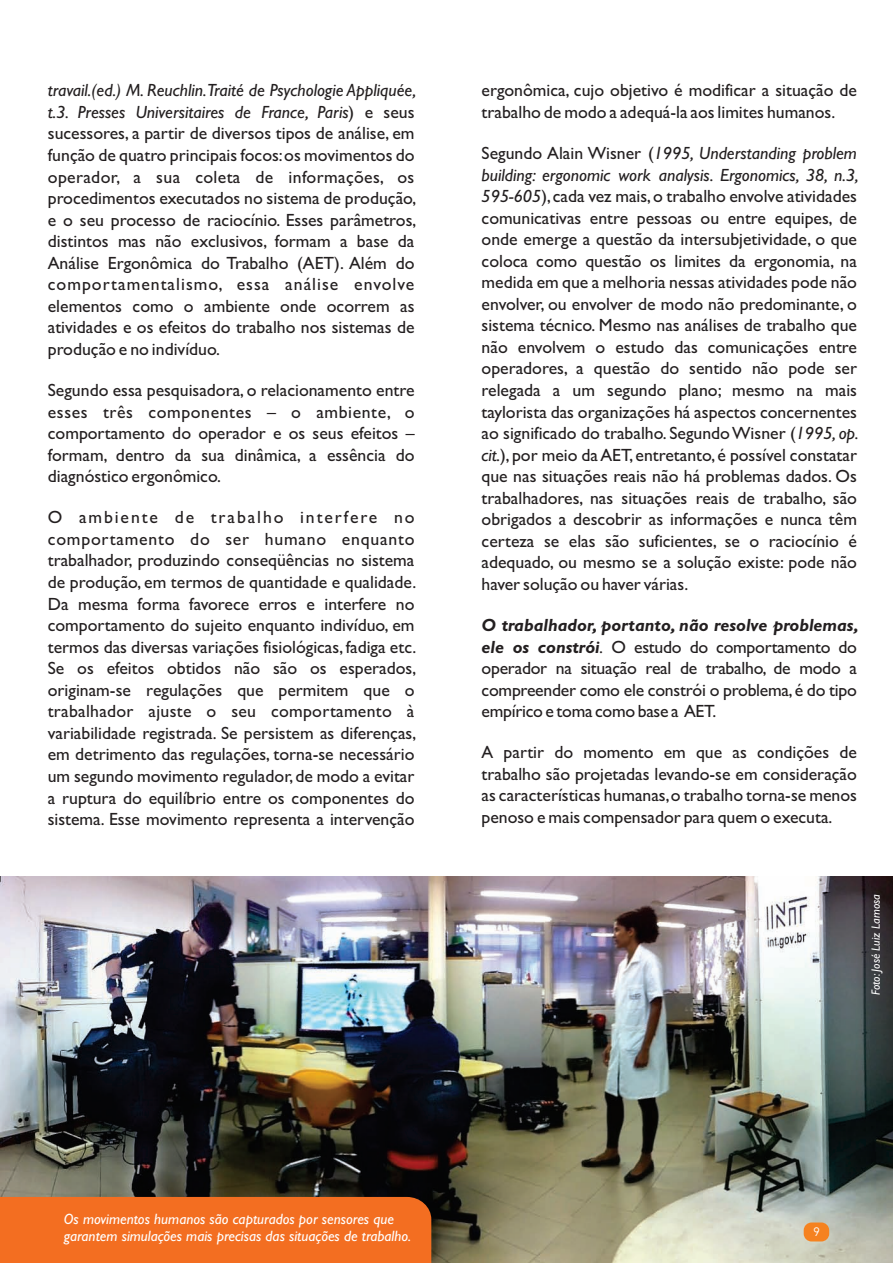
<style>
.page{position:relative;width:893px;height:1263px;background:#fff}
.page>*{position:absolute;margin:0;border:0;box-sizing:border-box;transform-origin:0 0}
.t1{font:17.7px/21.6px "Gill Sans";color:#231f20;text-align:justify}
.t2{font:italic 15px/17.4px "Gill Sans";color:#fff}
.t3{font:italic 12px "Gill Sans";color:#fff}
.t4{font:12px "Tuffy";color:#fff}
.s1{font-style:italic}
.s2{font-weight:700;font-style:italic}
</style>
<div class="page">
<img style="left:0;top:876px;width:893px;height:387px">
<div style="left:0;top:1197px;width:431px;height:66px;background:#f36e21"></div>
<div style="left:804px;top:1222px;width:25px;height:19px;background:#f58220;border-radius:8px"></div>
<p class="t1" style="left:48px;top:81px;width:370px"><span class="s1">travail.(ed.) M. Reuchlin.Traité de Psychologie Appliquée, t.3. Presses Universitaires de France, Paris</span>) e seus sucessores, a partir de diversos tipos de análise, em função de quatro principais focos: os movimentos do operador, a sua coleta de informações, os procedimentos executados no sistema de produção, e o seu processo de raciocínio. Esses parâmetros, distintos mas não exclusivos, formam a base da Análise Ergonômica do Trabalho (AET). Além do comportamentalismo, essa análise envolve elementos como o ambiente onde ocorrem as atividades e os efeitos do trabalho nos sistemas de produção e no indivíduo.</p>
<p class="t1" style="left:48px;top:381px;width:368px">Segundo essa pesquisadora, o relacionamento entre esses três componentes – o ambiente, o comportamento do operador e os seus efeitos – formam, dentro da sua dinâmica, a essência do diagnóstico ergonômico.</p>
<p class="t1" style="left:48px;top:508px;width:370px">O ambiente de trabalho interfere no comportamento do ser humano enquanto trabalhador, produzindo conseqüências no sistema de produção, em termos de quantidade e qualidade.<br>Da mesma forma favorece erros e interfere no comportamento do sujeito enquanto indivíduo, em termos das diversas variações fisiológicas, fadiga etc.<br>Se os efeitos obtidos não são os esperados, originam-se regulações que permitem que o trabalhador ajuste o seu comportamento à variabilidade registrada. Se persistem as diferenças, em detrimento das regulações, torna-se necessário um segundo movimento regulador, de modo a evitar a ruptura do equilíbrio entre os componentes do sistema. Esse movimento representa a intervenção</p>
<p class="t1" style="left:482px;top:81px;width:377px">ergonômica, cujo objetivo é modificar a situação de trabalho de modo a adequá-la aos limites humanos.</p>
<p class="t1" style="left:482px;top:144px;width:379px">Segundo Alain Wisner (<span class="s1">1995, Understanding problem building: ergonomic work analysis. Ergonomics, 38, n.3, 595-605</span>), cada vez mais, o trabalho envolve atividades comunicativas entre pessoas ou entre equipes, de onde emerge a questão da intersubjetividade, o que coloca como questão os limites da ergonomia, na medida em que a melhoria nessas atividades pode não envolver, ou envolver de modo não predominante, o sistema técnico. Mesmo nas análises de trabalho que não envolvem o estudo das comunicações entre operadores, a questão do sentido não pode ser relegada a um segundo plano; mesmo na mais taylorista das organizações há aspectos concernentes ao significado do trabalho. Segundo Wisner (<span class="s1">1995, op. cit.</span>), por meio da AET, entretanto, é possível constatar que nas situações reais não há problemas dados. Os trabalhadores, nas situações reais de trabalho, são obrigados a descobrir as informações e nunca têm certeza se elas são suficientes, se o raciocínio é adequado, ou mesmo se a solução existe: pode não haver solução ou haver várias.</p>
<p class="t1" style="left:482px;top:616px;width:379px"><span class="s2">O trabalhador, portanto, não resolve problemas, ele os constrói</span><span class="s1">.</span> O estudo do comportamento do operador na situação real de trabalho, de modo a compreender como ele constrói o problema, é do tipo empírico e toma como base a AET.</p>
<p class="t1" style="left:482px;top:743px;width:377px">A partir do momento em que as condições de trabalho são projetadas levando-se em consideração as características humanas, o trabalho torna-se menos penoso e mais compensador para quem o executa.</p>
<p class="t3" style="left:872px;top:995px;width:103px;rotate:-90deg">Foto: José Luiz Lamosa</p>
<p class="t2" style="left:64px;top:1212px;width:349px">Os movimentos humanos são capturados por sensores que garantem simulações mais precisas das situações de trabalho.</p>
<p class="t4" style="left:813px;top:1227px;width:8px">9</p>
</div>
